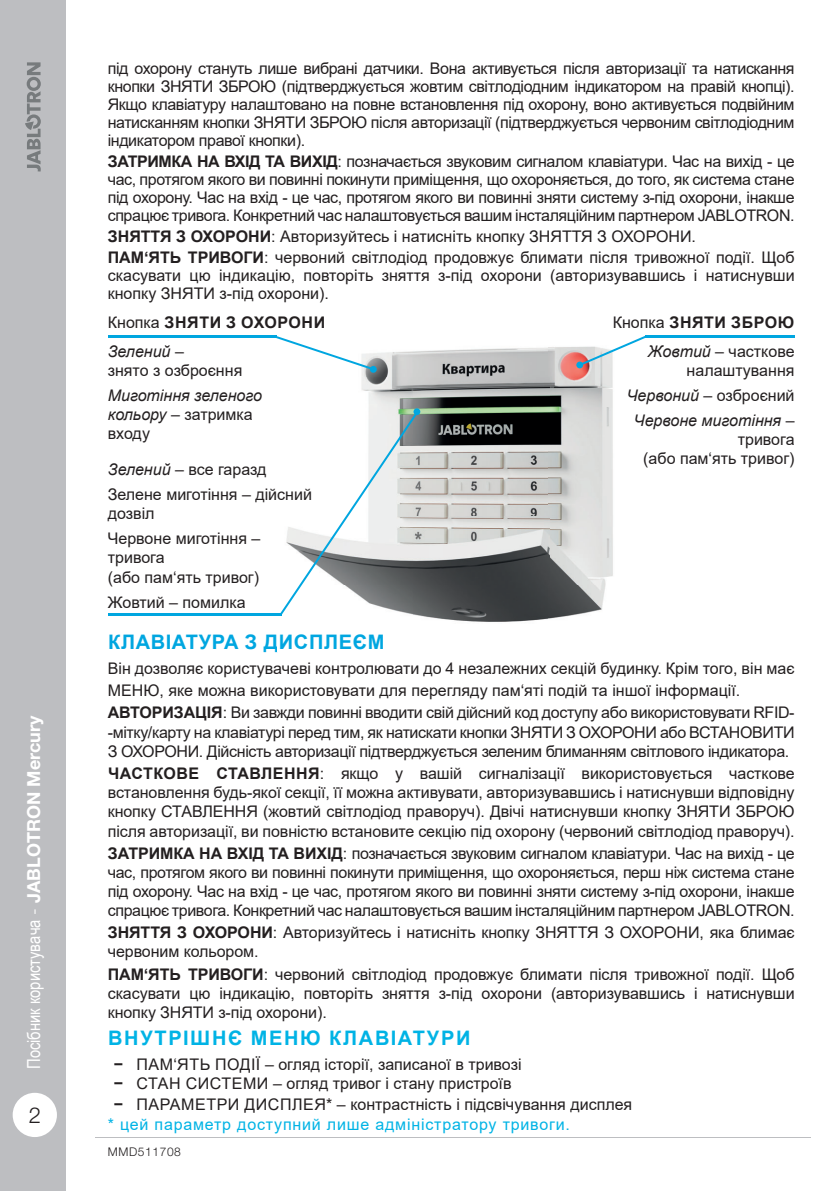
<style>
.page{position:relative;width:840px;height:1191px;background:#fff}
.page>*{position:absolute;margin:0;border:0;box-sizing:border-box;transform-origin:0 0}
.t1{font:300 22px "Helvetica Neue LT Pro";color:#231f20}
.t2{font:700 20px "Arial";letter-spacing:.085em;color:#00b3e5}
.t3{font:700 20px "Arial";letter-spacing:.035em;color:#00a6e0}
.t4{font:18px "Arial Narrow";color:#fff}
.t5{font:16px/19.2px "Arial";letter-spacing:-.005em;color:#231f20}
.t6{font:16px/19.2px "Arial";letter-spacing:-.025em;color:#231f20}
.t7{font:16px/19.2px "Arial";letter-spacing:.035em;color:#231f20}
.t8{font:italic 16px/19.2px "Arial";color:#231f20}
.t9{font:700 16px "Arial";letter-spacing:.035em;color:#231f20}
.t10{font:300 12px "Helvetica Neue LT Pro";letter-spacing:.05em;color:#231f20}
.s1{font-family:"Helvetica Neue LT Pro";font-weight:300}
.s2{font-family:"Helvetica Neue LT Pro";font-weight:700}
.s3{font-weight:700}
.s4{font-weight:400}
.s5{font-style:italic}
.s6{font-style:normal}
.s7{color:#00b3e5}
</style>
<div class="page">
<div style="left:0;top:0;width:65px;height:1191px;background:#bdbec1"></div>
<svg style="left:25px;top:62px;width:16px;height:109px"></svg>
<div style="left:13px;top:1092px;width:44px;height:45px;background:#fff;border-radius:50%"></div>
<img style="left:278px;top:347px;width:335px;height:275px">
<svg style="left:279px;top:408px;width:141px;height:207px"></svg>
<hr style="left:108px;top:613px;width:173px;height:2px;background:#00a6e0">
<hr style="left:108px;top:336px;width:168px;height:2px;background:#00a6e0">
<hr style="left:644px;top:335px;width:150px;height:2px;background:#00a6e0">
<svg style="left:576px;top:336px;width:70px;height:32px"></svg>
<svg style="left:276px;top:336px;width:100px;height:37px"></svg>
<p class="t4" style="left:23px;top:1069px;width:355px;rotate:-90deg">Посібник користувача <span class="s1">-</span> <span class="s2">JABLOTRON Mercury</span></p>
<h1 class="t1" style="left:29px;top:1107px;width:14px">2</h1>
<p class="t5" style="left:108px;top:59px;width:688px;line-height:18px;text-align:justify">під охорону стануть лише вибрані датчики. Вона активується після авторизації та натискання кнопки ЗНЯТИ ЗБРОЮ (підтверджується жовтим світлодіодним індикатором на правій кнопці).<br>Якщо клавіатуру налаштовано на повне встановлення під охорону, воно активується подвійним натисканням кнопки ЗНЯТИ ЗБРОЮ після авторизації (підтверджується червоним світлодіодним індикатором правої кнопки).</p>
<p class="t5" style="left:108px;top:152px;width:688px;line-height:18px;text-align:justify"><span class="s3">ЗАТРИМКА НА ВХІД ТА ВИХІД</span>: позначається звуковим сигналом клавіатури. Час на вихід - це час, протягом якого ви повинні покинути приміщення, що охороняється, до того, як система стане під охорону. Час на вхід - це час, протягом якого ви повинні зняти систему з-під охорони, інакше спрацює тривога. Конкретний час налаштовується вашим інсталяційним партнером JABLOTRON.</p>
<p class="t5" style="left:108px;top:226px;width:688px;line-height:20.8px"><span class="s3">ЗНЯТТЯ З ОХОРОНИ</span>: Авторизуйтесь і натисніть кнопку ЗНЯТТЯ З ОХОРОНИ.<br><span class="s3">ПАМ‘ЯТЬ ТРИВОГИ</span>: червоний світлодіод продовжує блимати після тривожної події. Щоб</p>
<p class="t5" style="left:108px;top:266px;width:688px;line-height:18px">скасувати цю індикацію, повторіть зняття з-під охорони (авторизувавшись і натиснувши кнопку ЗНЯТИ з-під охорони).</p>
<p class="t9" style="left:108px;top:313px;width:219px"><span class="s4">Кнопка</span> ЗНЯТИ З ОХОРОНИ</p>
<p class="t9" style="left:612px;top:313px;width:183px"><span class="s4">Кнопка</span> ЗНЯТИ ЗБРОЮ</p>
<p class="t5" style="left:108px;top:341px;width:136px"><span class="s5">Зелений</span> –<br>знято з озброєння</p>
<p class="t8" style="left:108px;top:386px;width:156px">Миготіння зеленого кольору <span class="s6">– затримка входу</span></p>
<p class="t5" style="left:108px;top:457px;width:205px;line-height:24.8px"><span class="s5">Зелений</span> – все гаразд<br>Зелене миготіння – дійсний</p>
<p class="t5" style="left:108px;top:501px;width:154px;line-height:24.8px">дозвіл<br>Червоне миготіння –</p>
<p class="t5" style="left:108px;top:548px;width:153px">тривога<br>(або пам‘ять тривог)</p>
<p class="t5" style="left:108px;top:592px;width:139px">Жовтий – помилка</p>
<p class="t5" style="left:647px;top:341px;width:148px;text-align:right"><span class="s5">Жовтий</span> – часткове налаштування</p>
<p class="t8" style="left:626px;top:383px;width:169px;line-height:24.8px;text-align:center">Червоний <span class="s6">– озброєний<br></span>Червоне миготіння <span class="s6">–</span></p>
<p class="t5" style="left:643px;top:429px;width:153px;text-align:right">тривога<br>(або пам‘ять тривог)</p>
<p class="t3" style="left:108px;top:630px;width:278px">КЛАВІАТУРА З ДИСПЛЕЄМ</p>
<p class="t5" style="left:108px;top:657px;width:688px;line-height:22.4px">Він дозволяє користувачеві контролювати до 4 незалежних секцій будинку. Крім того, він має<br>МЕНЮ, яке можна використовувати для перегляду пам‘яті подій та іншої інформації.<br><span class="s3">АВТОРИЗАЦІЯ</span>: Ви завжди повинні вводити свій дійсний код доступу або використовувати RFID-</p>
<p class="t6" style="left:108px;top:722px;width:688px">-мітку/карту на клавіатурі перед тим, як натискати кнопки ЗНЯТИ З ОХОРОНИ або ВСТАНОВИТИ<br>З ОХОРОНИ. Дійсність авторизації підтверджується зеленим блиманням світлового індикатора.</p>
<p class="t5" style="left:108px;top:763px;width:688px;text-align:justify"><span class="s3">ЧАСТКОВЕ СТАВЛЕННЯ</span>: якщо у вашій сигналізації використовується часткове встановлення будь-якої секції, її можна активувати, авторизувавшись і натиснувши відповідну кнопку СТАВЛЕННЯ (жовтий світлодіод праворуч). Двічі натиснувши кнопку ЗНЯТИ ЗБРОЮ після авторизації, ви повністю встановите секцію під охорону (червоний світлодіод праворуч).</p>
<p class="t5" style="left:108px;top:843px;width:688px;text-align:justify"><span class="s3">ЗАТРИМКА НА ВХІД ТА ВИХІД</span>: позначається звуковим сигналом клавіатури. Час на вихід - це час, протягом якого ви повинні покинути приміщення, що охороняється, перш ніж система стане під охорону. Час на вхід - це час, протягом якого ви повинні зняти систему з-під охорони, інакше спрацює тривога. Конкретний час налаштовується вашим інсталяційним партнером JABLOTRON.</p>
<p class="t5" style="left:108px;top:923px;width:688px"><span class="s3">ЗНЯТТЯ З ОХОРОНИ</span>: Авторизуйтесь і натисніть кнопку ЗНЯТТЯ З ОХОРОНИ, яка блимає червоним кольором.</p>
<p class="t5" style="left:108px;top:964px;width:688px;text-align:justify"><span class="s3">ПАМ‘ЯТЬ ТРИВОГИ</span>: червоний світлодіод продовжує блимати після тривожної події. Щоб скасувати цю індикацію, повторіть зняття з-під охорони (авторизувавшись і натиснувши кнопку ЗНЯТИ з-під охорони).</p>
<p class="t2" style="left:108px;top:1026px;width:363px">ВНУТРІШНЄ МЕНЮ КЛАВІАТУРИ</p>
<p class="t5" style="left:114px;top:1054px;width:409px"><span class="s3">−</span> ПАМ‘ЯТЬ ПОДІЇ – огляд історії, записаної в тривозі <span class="s3">−</span> СТАН СИСТЕМИ – огляд тривог і стану пристроїв</p>
<p class="t7" style="left:108px;top:1095px;width:525px;text-indent:6px"><span class="s3">−</span> ПАРАМЕТРИ ДИСПЛЕЯ* – контрастність і підсвічування дисплея <span class="s7">* цей параметр доступний лише адміністратору тривоги.</span></p>
<p class="t10" style="left:108px;top:1147px;width:75px">MMD511708</p>
</div>
